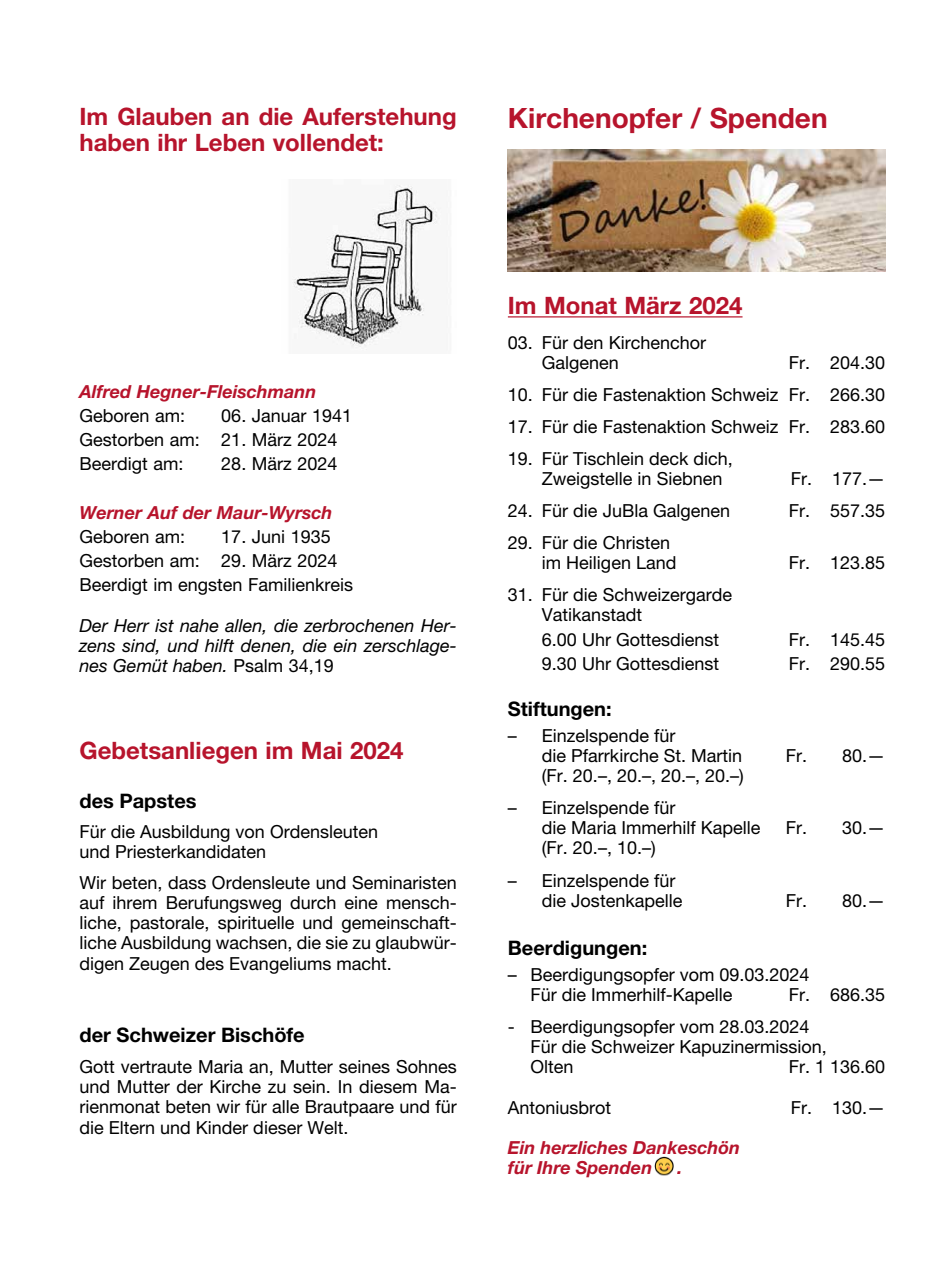
<style>
.page{position:relative;width:942px;height:1276px;background:#fff}
.page>*{position:absolute;margin:0;border:0;box-sizing:border-box;transform-origin:0 0}
.t1{font:700 28px "Helvetica Neue LT Pro";color:#b7142c}
.t2{font:700 24px/26.2px "Helvetica Neue LT Pro";color:#b7142c}
.t3{font:700 20px "Helvetica Neue LT Pro";color:#000}
.t4{font:18px/20px "Helvetica Neue LT Pro";color:#000}
.t5{font:italic 18px/20.2px "Helvetica Neue LT Pro";color:#000;text-align:justify}
.t6{font:italic 700 18px/20px "Helvetica Neue LT Pro";color:#b7142c}
.s1{font-style:normal}
</style>
<div class="page">
<hr style="left:507px;top:316px;width:235px;height:1px;background:#b7142c">
<img style="left:654px;top:1157px;width:20px;height:19px">
<img style="left:292px;top:185px;width:149px;height:165px">
<img style="left:507px;top:150px;width:377px;height:121px">
<h2 class="t2" style="left:79px;top:103px;width:378px">Im Glauben an die Auferstehung haben ihr Leben vollendet:</h2>
<h1 class="t1" style="left:507px;top:100px;width:321px">Kirchenopfer / Spenden</h1>
<p class="t6" style="left:79px;top:381px;width:238px">Alfred Hegner-Fleischmann</p>
<p class="t4" style="left:79px;top:405px;width:107px">Geboren am:</p>
<p class="t4" style="left:79px;top:403px;width:274px;line-height:24.2px;text-indent:142px">06. Januar 1941<br>Gestorben am: 21. März 2024<br>Beerdigt am:</p>
<p class="t4" style="left:221px;top:454px;width:118px">28. März 2024</p>
<p class="t6" style="left:79px;top:502px;width:254px">Werner Auf der Maur-Wyrsch</p>
<p class="t4" style="left:79px;top:526px;width:107px">Geboren am:</p>
<p class="t4" style="left:79px;top:524px;width:275px;line-height:24.2px;text-indent:142px">17. Juni 1935<br>Gestorben am: 29. März 2024<br>Beerdigt im engsten Familienkreis</p>
<p class="t5" style="left:79px;top:615px;width:379px">Der Herr ist nahe allen, die zerbrochenen Her&shy;zens sind, und hilft denen, die ein zerschlage&shy;nes Gemüt haben. <span class="s1">Psalm 34,19</span></p>
<h2 class="t2" style="left:79px;top:737px;width:325px">Gebetsanliegen im Mai 2024</h2>
<p class="t3" style="left:79px;top:788px;width:119px">des Papstes</p>
<p class="t4" style="left:79px;top:821px;width:300px">Für die Ausbildung von Ordensleuten und Priesterkandidaten</p>
<p class="t4" style="left:79px;top:872px;width:379px">Wir beten, dass Ordensleute und Seminaristen auf ihrem Berufungsweg durch eine mensch&shy;liche, pastorale, spirituelle und gemeinschaft-- liche Ausbildung wachsen, die sie zu glaubwür&shy;digen Zeugen des Evangeliums macht.</p>
<p class="t3" style="left:79px;top:1023px;width:227px">der Schweizer Bischöfe</p>
<p class="t4" style="left:79px;top:1056px;width:379px;text-align:justify">Gott vertraute Maria an, Mutter seines Sohnes und Mutter der Kirche zu sein. In diesem Ma&shy;rienmonat beten wir für alle Brautpaare und für die Eltern und Kinder dieser Welt.</p>
<h2 class="t2" style="left:507px;top:292px;width:236px">Im Monat März 2024</h2>
<p class="t4" style="left:541px;top:332px;width:166px;text-indent:-34px">03. Für den Kirchenchor<br>Galgenen</p>
<p class="t4" style="left:788px;top:352px;width:98px">Fr. 204.30</p>
<p class="t4" style="left:507px;top:384px;width:379px">10. Für die Fastenaktion Schweiz Fr. 266.30</p>
<p class="t4" style="left:507px;top:416px;width:379px">17. Für die Fastenaktion Schweiz Fr. 283.60</p>
<p class="t4" style="left:541px;top:448px;width:192px;text-indent:-34px">19. Für Tischlein deck dich,<br>Zweigstelle in Siebnen</p>
<p class="t4" style="left:790px;top:468px;width:96px">Fr. 177.—</p>
<p class="t4" style="left:507px;top:500px;width:224px">24. Für die JuBla Galgenen</p>
<p class="t4" style="left:788px;top:500px;width:98px">Fr. 557.35</p>
<p class="t4" style="left:541px;top:532px;width:136px;text-indent:-34px">29. Für die Christen im Heiligen Land</p>
<p class="t4" style="left:788px;top:552px;width:98px">Fr. 123.85</p>
<p class="t4" style="left:541px;top:585px;width:191px;text-indent:-34px">31. Für die Schweizergarde<br>Vatikanstadt</p>
<p class="t4" style="left:541px;top:629px;width:179px">6.00 Uhr Gottesdienst</p>
<p class="t4" style="left:788px;top:629px;width:98px">Fr. 145.45</p>
<p class="t4" style="left:541px;top:653px;width:179px">9.30 Uhr Gottesdienst</p>
<p class="t4" style="left:788px;top:653px;width:98px">Fr. 290.55</p>
<p class="t3" style="left:507px;top:696px;width:105px">Stiftungen:</p>
<p class="t4" style="left:541px;top:725px;width:202px;text-indent:-34px">– Einzelspende für<br>die Pfarrkirche St. Martin</p>
<p class="t4" style="left:785px;top:745px;width:101px">Fr. 80.—</p>
<p class="t4" style="left:541px;top:765px;width:203px">(Fr. 20.–, 20.–, 20.–, 20.–)</p>
<p class="t4" style="left:541px;top:797px;width:220px;text-indent:-34px">– Einzelspende für<br>die Maria Immerhilf Kapelle</p>
<p class="t4" style="left:541px;top:838px;width:115px">(Fr. 20.–, 10.–)</p>
<p class="t4" style="left:541px;top:870px;width:142px;text-indent:-34px">– Einzelspende für die Jostenkapelle</p>
<p class="t4" style="left:785px;top:817px;width:101px">Fr. 30.—</p>
<p class="t4" style="left:785px;top:890px;width:101px">Fr. 80.—</p>
<p class="t3" style="left:507px;top:935px;width:141px">Beerdigungen:</p>
<p class="t4" style="left:530px;top:964px;width:280px;text-indent:-23px">– Beerdigungsopfer vom 09.03.2024<br>Für die Immerhilf-Kapelle</p>
<p class="t4" style="left:788px;top:984px;width:98px">Fr. 686.35</p>
<p class="t4" style="left:530px;top:1016px;width:297px;text-indent:-23px">- Beerdigungsopfer vom 28.03.2024<br>Für die Schweizer Kapuzinermission,<br>Olten</p>
<p class="t4" style="left:788px;top:1056px;width:98px">Fr. 1 136.60</p>
<p class="t4" style="left:507px;top:1097px;width:105px">Antoniusbrot</p>
<p class="t4" style="left:790px;top:1097px;width:96px">Fr. 130.—</p>
<p class="t6" style="left:507px;top:1137px;width:234px">Ein herzliches Dankeschön für Ihre Spenden</p>
<p class="t6" style="left:677px;top:1157px;width:7px">.</p>
</div>
